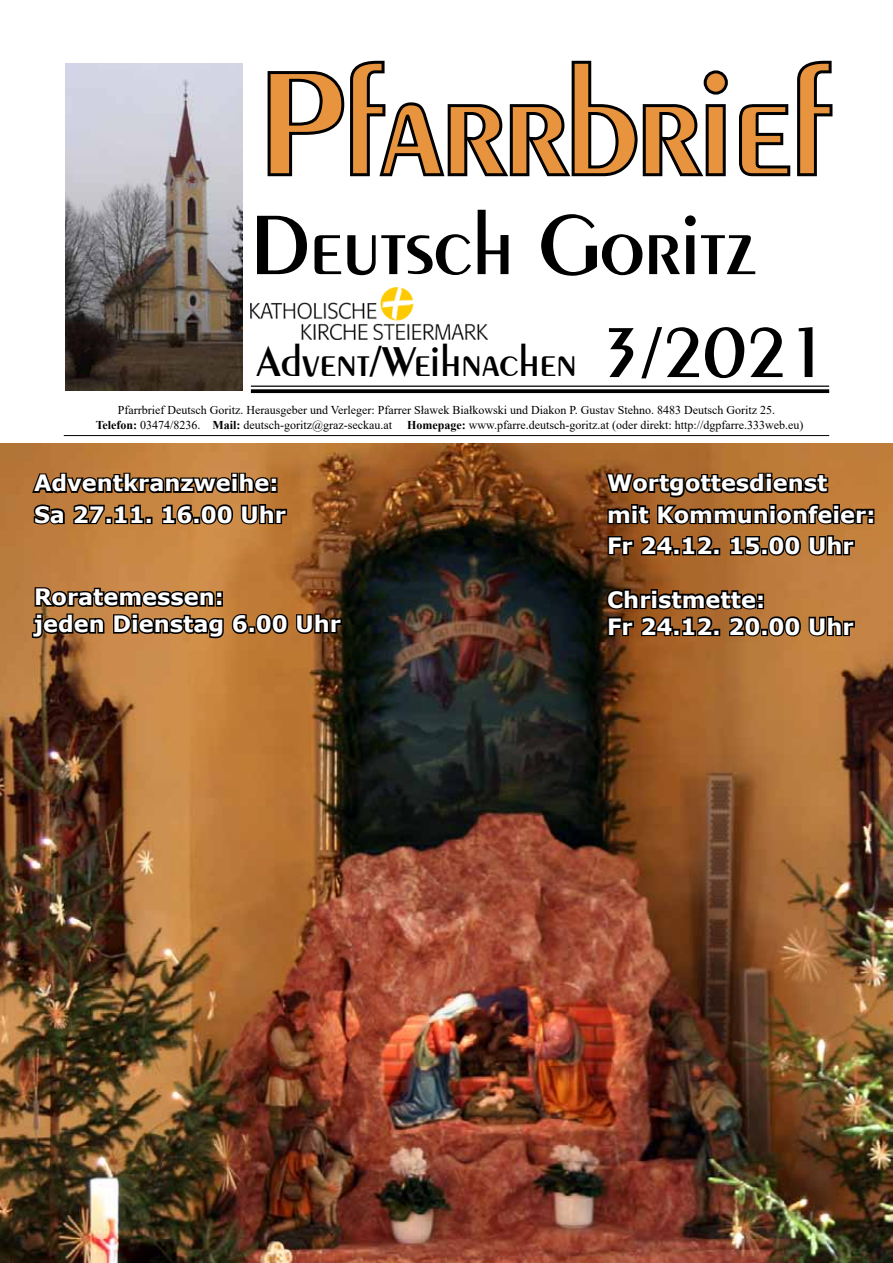
<style>
.page{position:relative;width:893px;height:1263px;background:#fff}
.page>*{position:absolute;margin:0;border:0;box-sizing:border-box;transform-origin:0 0}
.t1{font:153px "Penguin Plain";color:#e8943f}
.t2{font:90px "Penguin Plain";color:#000}
.t3{font:45px "Penguin Plain";color:#000}
.t4{font:700 22.5px/31.2px "Verdana";color:#fff}
.t5{font:12px/14.4px "Times New Roman";color:#000;text-align:center}
.s1{font-size:75px}
.s2{font-weight:700}
</style>
<div class="page">
<svg style="left:267px;top:60px;width:566px;height:117px"></svg>
<hr style="left:251px;top:386px;width:578px;height:1px;background:#000">
<svg style="left:251px;top:389px;width:578px;height:4px;background:#131313"></svg>
<hr style="left:64px;top:435px;width:765px;height:1px;background:#000">
<img style="left:251px;top:287px;width:237px;height:52px">
<img style="left:66px;top:64px;width:176px;height:326px">
<img style="left:0;top:443px;width:893px;height:820px">
<svg style="left:30px;top:470px;width:259px;height:57px;background:#714b25"></svg>
<svg style="left:30px;top:585px;width:314px;height:55px;background:#714a24"></svg>
<svg style="left:604px;top:469px;width:265px;height:58px;background:#663f1c"></svg>
<div style="left:867px;top:509px;width:7px;height:7px;border:3px solid #000"></div>
<div style="left:867px;top:517px;width:7px;height:7px;border:3px solid #000"></div>
<svg style="left:606px;top:533px;width:69px;height:24px;background:#4c2a10"></svg>
<div style="left:673px;top:548px;width:7px;height:7px;border:3px solid #000"></div>
<svg style="left:681px;top:533px;width:34px;height:24px"></svg>
<div style="left:713px;top:548px;width:7px;height:7px;border:3px solid #000"></div>
<svg style="left:728px;top:533px;width:129px;height:25px;background:#62401e"></svg>
<svg style="left:604px;top:587px;width:253px;height:52px;background:#6a421f"></svg>
<h1 class="t1" style="left:260px;top:32px;width:571px">Pfarrbrief</h1>
<h2 class="t2" style="left:251px;top:191px;width:506px">Deutsch Goritz</h2>
<h3 class="t3" style="left:256px;top:334px;width:574px">Advent/Weihnachen <span class="s1">3/2021</span></h3>
<p class="t5" style="left:96px;top:403px;width:709px">Pfarrbrief Deutsch Goritz. Herausgeber und Verleger: Pfarrer Sławek Białkowski und Diakon P. Gustav Stehno. 8483 Deutsch Goritz 25.<br><span class="s2">Telefon:</span> 03474/8236. <span class="s2">Mail:</span> deutsch-goritz@graz-seckau.at <span class="s2">Homepage:</span> www.pfarre.deutsch-goritz.at (oder direkt: http://dgpfarre.333web.eu)</p>
<h3 class="t4" style="left:34px;top:467px;width:253px">Adventkranzweihe:<br>Sa 27.11. 16.00 Uhr</h3>
<h3 class="t4" style="left:34px;top:583px;width:309px;line-height:27px">Roratemessen:<br>jeden Dienstag 6.00 Uhr</h3>
<h3 class="t4" style="left:607px;top:467px;width:270px">Wortgottesdienst<br>mit Kommunionfeier:<br>Fr 24.12. 15.00 Uhr</h3>
<h3 class="t4" style="left:607px;top:585px;width:248px;line-height:27px">Christmette:<br>Fr 24.12. 20.00 Uhr</h3>
</div>
